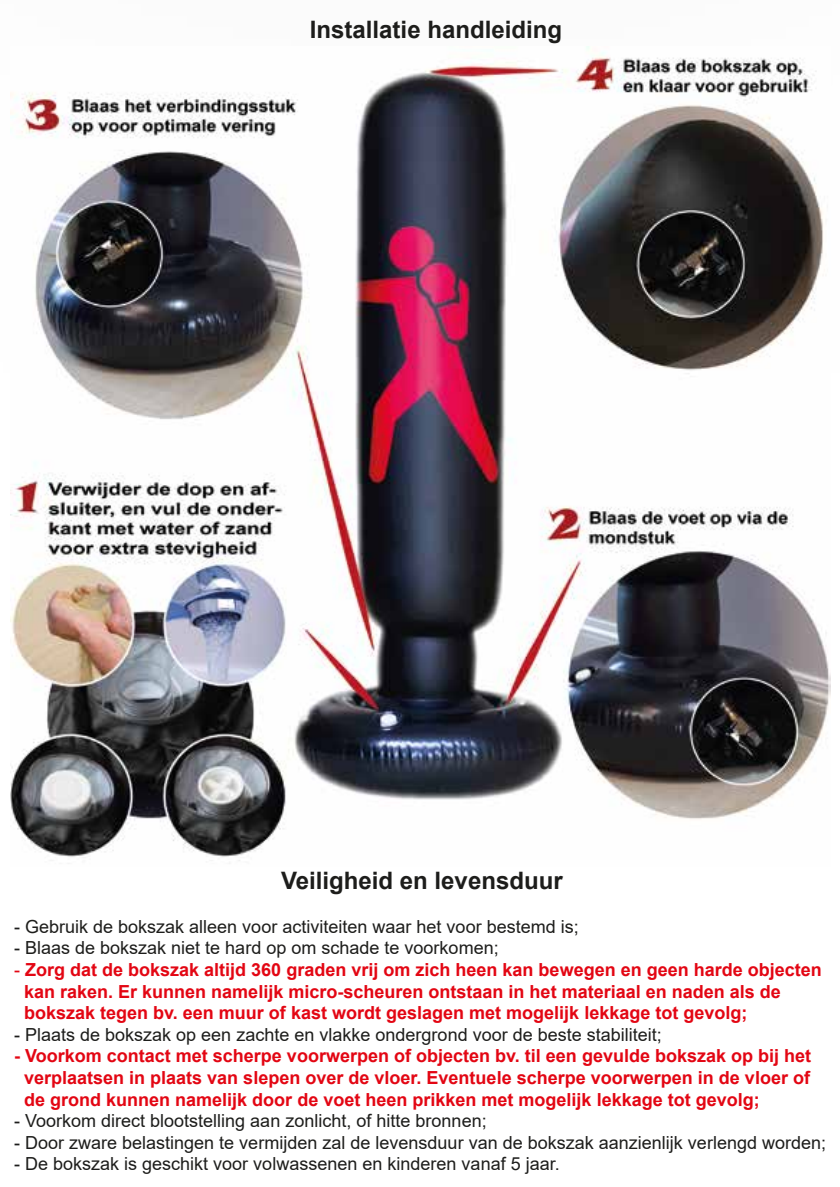
<style>
.page{position:relative;width:840px;height:1187px;background:#fff}
.page>*{position:absolute;margin:0;border:0;box-sizing:border-box;transform-origin:0 0}
.t1{font:700 24px "Arial";color:#1d1d1b}
.t2{font:700 18px/21.6px "Arial";color:#e30613}
.t3{font:18px "Arial";color:#1d1d1b}
.s1{font-weight:400}
</style>
<div class="page">
<img style="left:10px;top:47px;width:820px;height:814px">
<h1 class="t1" style="left:310px;top:20px;width:254px">Installatie handleiding</h1>
<h1 class="t1" style="left:281px;top:871px;width:283px">Veiligheid en levensduur</h1>
<p class="t3" style="left:14px;top:919px;width:566px">- Gebruik de bokszak alleen voor activiteiten waar het voor bestemd is;</p>
<p class="t3" style="left:14px;top:940px;width:486px">- Blaas de bokszak niet te hard op om schade te voorkomen;</p>
<p class="t2" style="left:24px;top:960px;width:799px;text-indent:-10px"><span class="s1">-</span> Zorg dat de bokszak altijd 360 graden vrij om zich heen kan bewegen en geen harde objecten kan raken. Er kunnen namelijk micro-scheuren ontstaan in het materiaal en naden als de bokszak tegen bv. een muur of kast wordt geslagen met mogelijk lekkage tot gevolg;</p>
<p class="t3" style="left:14px;top:1027px;width:649px">- Plaats de bokszak op een zachte en vlakke ondergrond voor de beste stabiliteit;</p>
<p class="t2" style="left:24px;top:1046px;width:788px;text-align:justify;text-indent:-10px">- Voorkom contact met scherpe voorwerpen of objecten bv. til een gevulde bokszak op bij het verplaatsen in plaats van slepen over de vloer. Eventuele scherpe voorwerpen in de vloer of de grond kunnen namelijk door de voet heen prikken met mogelijk lekkage tot gevolg;</p>
<p class="t3" style="left:14px;top:1113px;width:474px">- Voorkom direct blootstelling aan zonlicht, of hitte bronnen;</p>
<p class="t3" style="left:14px;top:1135px;width:813px">- Door zware belastingen te vermijden zal de levensduur van de bokszak aanzienlijk verlengd worden;</p>
<p class="t3" style="left:14px;top:1156px;width:547px">- De bokszak is geschikt voor volwassenen en kinderen vanaf 5 jaar.</p>
</div>
